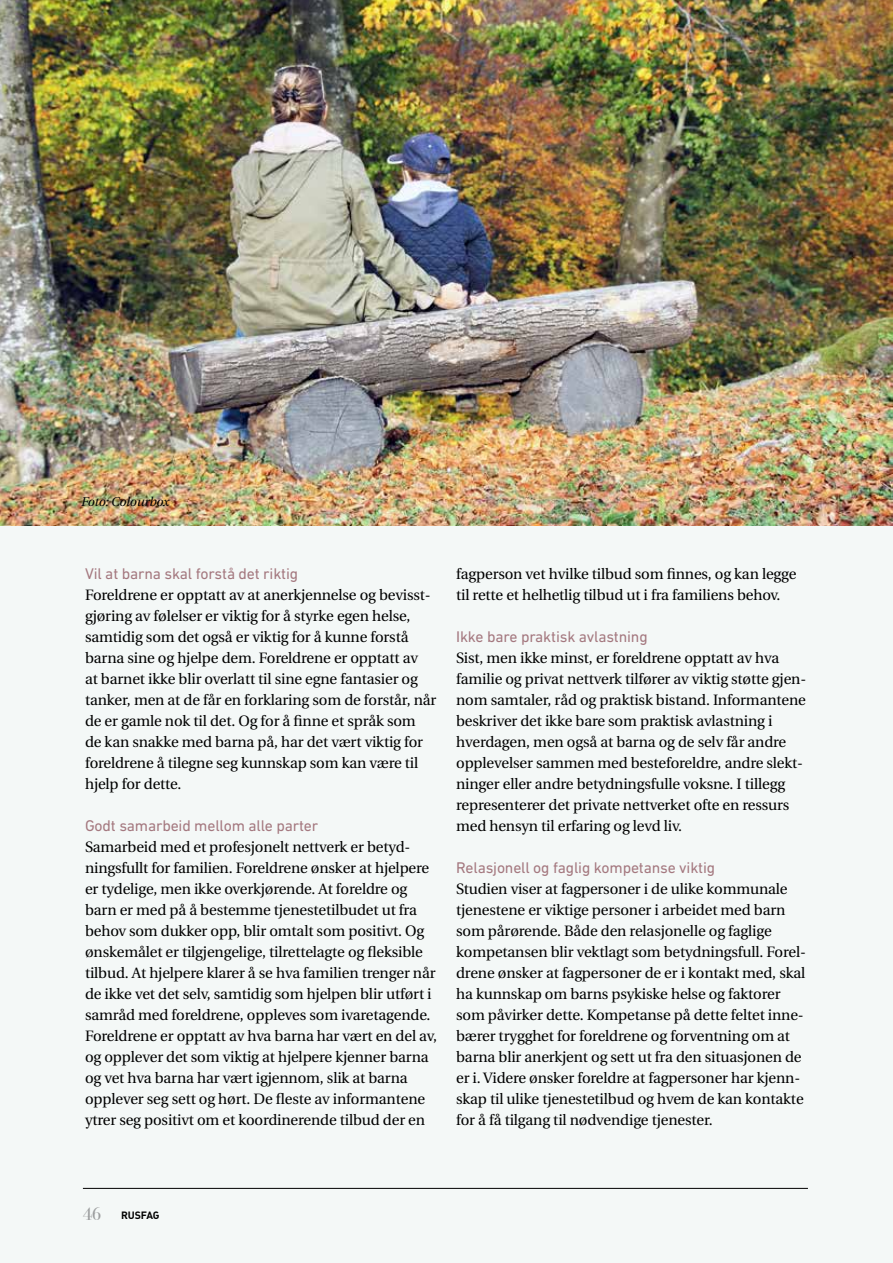
<style>
.page{position:relative;width:893px;height:1263px;background:#f4f8f7}
.page>*{position:absolute;margin:0;border:0;box-sizing:border-box;transform-origin:0 0}
.t1{font:15.75px "DIN Next LT Pro";letter-spacing:-.01em;color:#a4787f}
.t2{font:15px/21px "Utopia";letter-spacing:-.01em;color:#000}
.t3{font:italic 12.75px "Utopia";letter-spacing:-.01em;color:#000}
.t4{font:10.5px "DIN Bold Alternate";letter-spacing:-.01em;color:#000}
.s1{font-family:"Bodoni Svty Two ITCTT Book";font-size:18px;color:#9c9e9f}
</style>
<div class="page">
<img style="left:0;top:0;width:893px;height:525px">
<hr style="left:83px;top:1188px;width:725px;height:1px;background:#000">
<p class="t3" style="left:81px;top:495px;width:90px">Foto: Colourbox</p>
<p class="t1" style="left:85px;top:565px;width:215px">Vil at barna skal forstå det riktig</p>
<p class="t2" style="left:85px;top:585px;width:353px">Foreldrene er opptatt av at anerkjennelse og bevisst&shy;gjøring av følelser er viktig for å styrke egen helse, samtidig som det også er viktig for å kunne forstå barna sine og hjelpe dem. Foreldrene er opptatt av<br>at barnet ikke blir overlatt til sine egne fantasier og tanker, men at de får en forklaring som de forstår, når de er gamle nok til det. Og for å finne et språk som<br>de kan snakke med barna på, har det vært viktig for foreldrene å tilegne seg kunnskap som kan være til hjelp for dette.</p>
<p class="t1" style="left:85px;top:817px;width:235px">Godt samarbeid mellom alle parter</p>
<p class="t2" style="left:85px;top:837px;width:353px">Samarbeid med et profesjonelt nettverk er betyd&shy;ningsfullt for familien. Foreldrene ønsker at hjelpere er tydelige, men ikke overkjørende. At foreldre og barn er med på å bestemme tjenestetilbudet ut fra behov som dukker opp, blir omtalt som positivt. Og ønskemålet er tilgjengelige, tilrettelagte og fleksible tilbud. At hjelpere klarer å se hva familien trenger når de ikke vet det selv, samtidig som hjelpen blir utført i samråd med foreldrene, oppleves som ivaretagende.<br>Foreldrene er opptatt av hva barna har vært en del av, og opplever det som viktig at hjelpere kjenner barna og vet hva barna har vært igjennom, slik at barna opplever seg sett og hørt. De fleste av informantene ytrer seg positivt om et koordinerende tilbud der en</p>
<p class="t2" style="left:456px;top:564px;width:342px">fagperson vet hvilke tilbud som finnes, og kan legge til rette et helhetlig tilbud ut i fra familiens behov.</p>
<p class="t1" style="left:456px;top:628px;width:193px">Ikke bare praktisk avlastning</p>
<p class="t2" style="left:456px;top:648px;width:352px">Sist, men ikke minst, er foreldrene opptatt av hva familie og privat nettverk tilfører av viktig støtte gjen&shy;nom samtaler, råd og praktisk bistand. Informantene beskriver det ikke bare som praktisk avlastning i hverdagen, men også at barna og de selv får andre opplevelser sammen med besteforeldre, andre slekt&shy;ninger eller andre betydningsfulle voksne. I tillegg representerer det private nettverket ofte en ressurs med hensyn til erfaring og levd liv.</p>
<p class="t1" style="left:456px;top:859px;width:260px">Relasjonell og faglig kompetanse viktig</p>
<p class="t2" style="left:456px;top:879px;width:351px">Studien viser at fagpersoner i de ulike kommunale tjenestene er viktige personer i arbeidet med barn som pårørende. Både den relasjonelle og faglige kompetansen blir vektlagt som betydningsfull. Forel&shy;drene ønsker at fagpersoner de er i kontakt med, skal ha kunnskap om barns psykiske helse og faktorer som påvirker dette. Kompetanse på dette feltet inne&shy;bærer trygghet for foreldrene og forventning om at barna blir anerkjent og sett ut fra den situasjonen de er i. Videre ønsker foreldre at fagpersoner har kjenn&shy;skap til ulike tjenestetilbud og hvem de kan kontakte for å få tilgang til nødvendige tjenester.</p>
<p class="t4" style="left:83px;top:1208px;width:78px"><span class="s1">46</span> RUSFAG</p>
</div>
